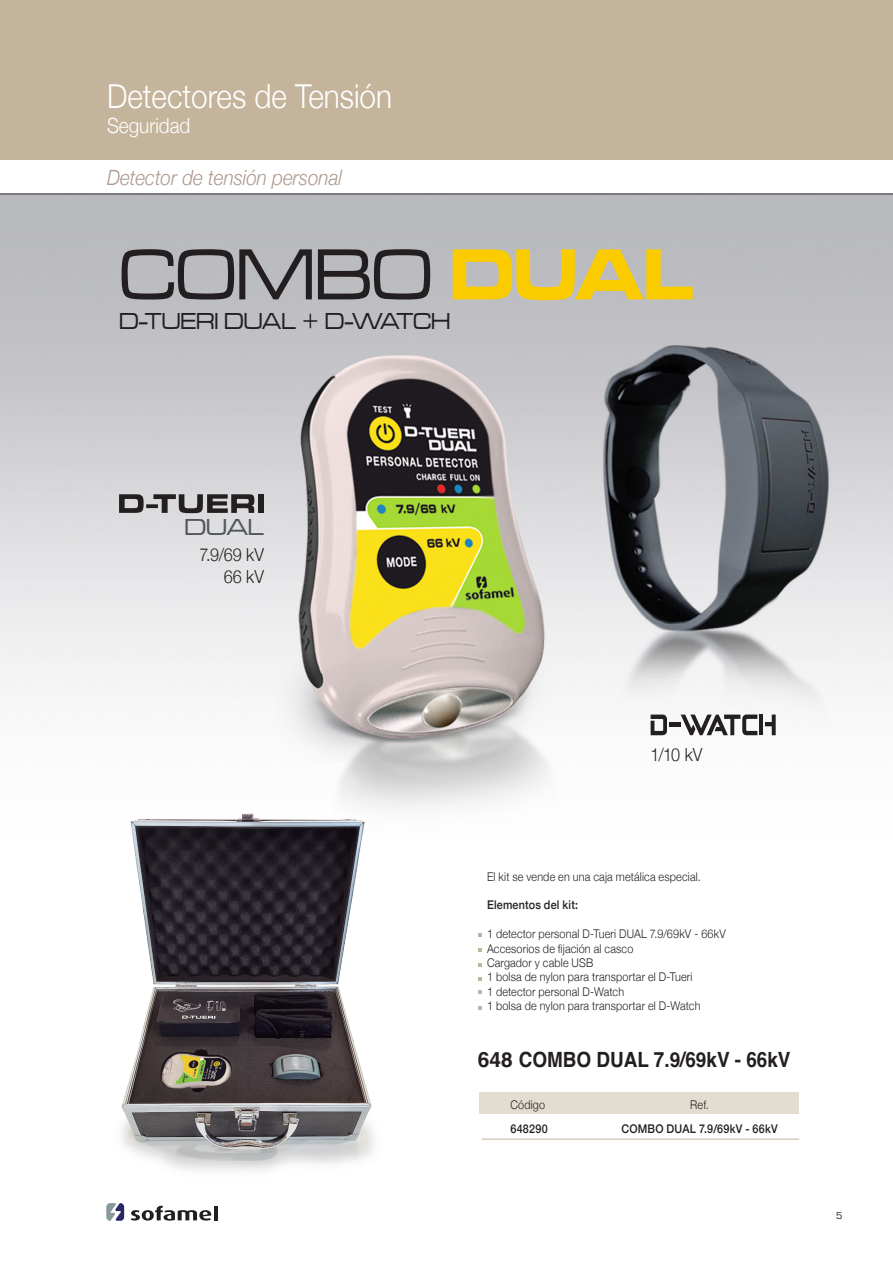
<style>
.page{position:relative;width:893px;height:1263px;background:#fff}
.page>*{position:absolute;margin:0;border:0;box-sizing:border-box;transform-origin:0 0}
.t1{font:75px "Microgramma D Medi Exte";letter-spacing:-.01em;color:#231f20;scale:.9 1}
.t2{font:300 33px "Helvetica Neue";color:#fff;scale:.9 1}
.t3{font:24px "Microgramma D Medi Exte";color:#231f20;scale:.9 1}
.t4{font:24px "Microgramma D Medi Exte";color:#50565b}
.t5{font:700 21px "Helvetica";color:#231f20}
.t6{font:italic 300 21px "Helvetica Neue";color:#ac988e;scale:.9 1}
.t7{font:300 21px "Helvetica Neue";color:#fff;scale:.9 1}
.t8{font:300 18px "Helvetica Neue";color:#231f20;scale:.9 1}
.t9{font:300 12px "Helvetica Neue";letter-spacing:.015em;color:#231f20;scale:.9 1}
.t10{font:500 12px "Helvetica Neue";letter-spacing:.02em;color:#231f20;scale:.9 1}
.t11{font:9px "Eurostile";color:#231f20}
.s1{font-family:"Microgramma D Bold Exte";color:#facc00}
</style>
<div class="page">
<img style="left:1px;top:195px;width:892px;height:614px">
<svg style="left:651px;top:714px;width:16px;height:21px"></svg>
<hr style="left:669px;top:722px;width:12px;height:4px;background:#231f20">
<svg style="left:681px;top:714px;width:76px;height:21px"></svg>
<hr style="left:759px;top:714px;width:4px;height:21px;background:#231f20">
<svg style="left:765px;top:714px;width:11px;height:21px"></svg>
<svg style="left:119px;top:494px;width:25px;height:19px"></svg>
<svg style="left:146px;top:504px;width:7px;height:4px"></svg>
<svg style="left:153px;top:494px;width:101px;height:19px;background:#737172"></svg>
<div style="left:258px;top:494px;width:6px;height:19px;background:#231f20"></div>
<div style="left:480px;top:1092px;width:319px;height:21px;background:#e3dcd0"></div>
<hr style="left:482px;top:1139px;width:317px;height:1px;background:#c3b49b">
<svg style="left:478px;top:948px;width:4px;height:4px"></svg>
<svg style="left:478px;top:963px;width:4px;height:4px"></svg>
<svg style="left:478px;top:977px;width:4px;height:4px"></svg>
<svg style="left:478px;top:990px;width:4px;height:3px"></svg>
<svg style="left:478px;top:1006px;width:4px;height:3px"></svg>
<svg style="left:478px;top:933px;width:4px;height:4px"></svg>
<img style="left:100px;top:800px;width:286px;height:371px">
<img style="left:0;top:194px;width:1px;height:695px">
<svg style="left:131px;top:1205px;width:80px;height:15px"></svg>
<hr style="left:214px;top:1206px;width:4px;height:14px;background:#231f20">
<svg style="left:106px;top:1203px;width:18px;height:18px"></svg>
<div style="left:0;top:0;width:893px;height:159px;background:#c3b49b"></div>
<hr style="left:0;top:194px;width:893px;height:1px;background:#231f20">
<p class="t2" style="left:107px;top:69px;width:318px">Detectores de Tensión</p>
<p class="t7" style="left:107px;top:108px;width:94px">Seguridad</p>
<p class="t6" style="left:107px;top:161px;width:263px">Detector de tensión personal</p>
<p class="t1" style="left:119px;top:227px;width:639px">COMBO <span class="s1">DUAL</span></p>
<p class="t3" style="left:119px;top:306px;width:370px">D-TUERI DUAL + D-WATCH</p>
<p class="t4" style="left:184px;top:512px;width:81px">DUAL</p>
<p class="t8" style="left:199px;top:540px;width:73px">7.9/69 kV</p>
<p class="t8" style="left:224px;top:562px;width:46px">66 kV</p>
<p class="t8" style="left:651px;top:740px;width:59px">1/10 kV</p>
<p class="t9" style="left:487px;top:867px;width:239px">El kit se vende en una caja metálica especial.</p>
<p class="t10" style="left:487px;top:895px;width:103px">Elementos del kit:</p>
<p class="t9" style="left:487px;top:924px;width:267px">1 detector personal D-Tueri DUAL 7.9/69kV - 66kV</p>
<p class="t9" style="left:487px;top:939px;width:164px">Accesorios de fijación al casco</p>
<p class="t9" style="left:487px;top:953px;width:120px">Cargador y cable USB</p>
<p class="t9" style="left:487px;top:967px;width:230px">1 bolsa de nylon para transportar el D-Tueri</p>
<p class="t9" style="left:487px;top:982px;width:154px">1 detector personal D-Watch</p>
<p class="t9" style="left:487px;top:996px;width:239px">1 bolsa de nylon para transportar el D-Watch</p>
<p class="t5" style="left:478px;top:1047px;width:314px">648 COMBO DUAL 7.9/69kV - 66kV</p>
<p class="t9" style="left:510px;top:1095px;width:40px">Código</p>
<p class="t9" style="left:690px;top:1095px;width:22px">Ref.</p>
<p class="t10" style="left:510px;top:1118px;width:43px">648290</p>
<p class="t10" style="left:621px;top:1118px;width:175px">COMBO DUAL 7.9/69kV - 66kV</p>
<p class="t11" style="left:836px;top:1210px;width:8px">5</p>
</div>
